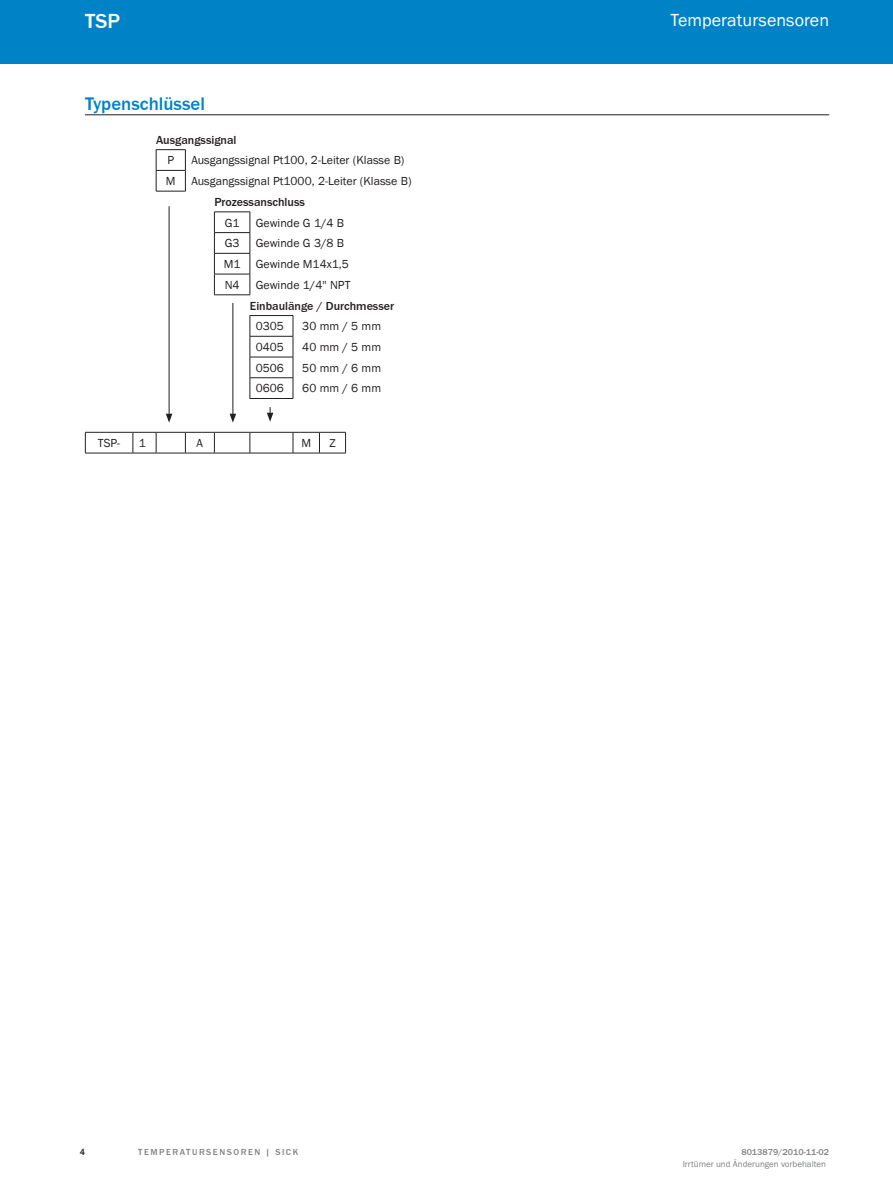
<style>
.page{position:relative;width:893px;height:1188px;background:#fff}
.page>*{position:absolute;margin:0;border:0;box-sizing:border-box;transform-origin:0 0}
.t1{font:500 21px "SICK Franklin";color:#fff}
.t2{font:500 18.75px "SICK Franklin";color:#0083c6}
.t3{font:18px "SICK Franklin";letter-spacing:.005em;color:#fff}
.t4{font:12px "SICK Franklin";color:#231f20}
.t5{font:500 12px "SICK Franklin";color:#231f20}
.t6{font:9px "SICK Franklin";color:#808285}
.t7{font:500 9px "SICK Franklin";letter-spacing:.17em;color:#808285}
.t8{font:500 9px "SICK Franklin";color:#808285}
.t9{font:500 9px "SICK Franklin";color:#231f20}
</style>
<div class="page">
<div style="left:0;top:0;width:893px;height:64px;background:#0083c6"></div>
<hr style="left:85px;top:114px;width:744px;height:1px;background:#231f20">
<hr style="left:250px;top:336px;width:43px;height:1px;background:#231f20">
<hr style="left:250px;top:357px;width:43px;height:1px;background:#231f20">
<hr style="left:214px;top:432px;width:36px;height:1px;background:#231f20">
<hr style="left:250px;top:432px;width:43px;height:1px;background:#231f20">
<svg style="left:250px;top:433px;width:1px;height:20px"></svg>
<hr style="left:214px;top:453px;width:36px;height:1px;background:#231f20">
<hr style="left:250px;top:453px;width:43px;height:1px;background:#231f20">
<svg style="left:293px;top:432px;width:53px;height:22px"></svg>
<hr style="left:214px;top:212px;width:36px;height:1px;background:#231f20">
<hr style="left:250px;top:315px;width:43px;height:1px;background:#231f20">
<hr style="left:85px;top:432px;width:48px;height:1px;background:#231f20">
<svg style="left:85px;top:433px;width:1px;height:20px"></svg>
<hr style="left:85px;top:453px;width:48px;height:1px;background:#231f20">
<svg style="left:133px;top:432px;width:82px;height:22px"></svg>
<hr style="left:156px;top:149px;width:30px;height:1px;background:#231f20">
<hr style="left:250px;top:378px;width:43px;height:1px;background:#231f20">
<svg style="left:250px;top:316px;width:1px;height:82px"></svg>
<svg style="left:293px;top:316px;width:1px;height:82px"></svg>
<hr style="left:250px;top:398px;width:43px;height:1px;background:#231f20">
<hr style="left:156px;top:170px;width:30px;height:1px;background:#231f20">
<svg style="left:156px;top:150px;width:1px;height:41px"></svg>
<svg style="left:185px;top:150px;width:1px;height:41px"></svg>
<hr style="left:156px;top:191px;width:30px;height:1px;background:#231f20">
<hr style="left:214px;top:232px;width:36px;height:1px;background:#231f20">
<hr style="left:214px;top:253px;width:36px;height:1px;background:#231f20">
<hr style="left:214px;top:274px;width:36px;height:1px;background:#231f20">
<svg style="left:214px;top:212px;width:1px;height:83px"></svg>
<svg style="left:250px;top:212px;width:1px;height:83px"></svg>
<hr style="left:214px;top:295px;width:36px;height:1px;background:#231f20">
<hr style="left:169px;top:206px;width:1px;height:210px;background:#231f20">
<svg style="left:166px;top:414px;width:6px;height:9px"></svg>
<hr style="left:233px;top:303px;width:1px;height:113px;background:#231f20">
<svg style="left:230px;top:414px;width:6px;height:9px"></svg>
<svg style="left:267px;top:407px;width:6px;height:15px"></svg>
<h1 class="t1" style="left:85px;top:8px;width:37px">TSP</h1>
<h2 class="t2" style="left:85px;top:92px;width:121px">Typenschlüssel</h2>
<p class="t5" style="left:156px;top:132px;width:82px">Ausgangssignal</p>
<p class="t4" style="left:167px;top:153px;width:8px">P</p>
<p class="t4" style="left:191px;top:153px;width:215px">Ausgangssignal Pt100, 2-Leiter (Klasse B)</p>
<p class="t4" style="left:166px;top:174px;width:11px">M</p>
<p class="t4" style="left:191px;top:174px;width:222px">Ausgangssignal Pt1000, 2-Leiter (Klasse B)</p>
<p class="t5" style="left:214px;top:194px;width:92px">Prozessanschluss</p>
<p class="t4" style="left:225px;top:215px;width:16px">G1</p>
<p class="t4" style="left:256px;top:215px;width:90px">Gewinde G 1/4 B</p>
<p class="t4" style="left:225px;top:236px;width:16px">G3</p>
<p class="t4" style="left:256px;top:236px;width:90px">Gewinde G 3/8 B</p>
<p class="t4" style="left:224px;top:257px;width:18px">M1</p>
<p class="t4" style="left:256px;top:257px;width:94px">Gewinde M14x1,5</p>
<p class="t4" style="left:225px;top:277px;width:16px">N4</p>
<p class="t4" style="left:256px;top:277px;width:96px">Gewinde 1/4'' NPT</p>
<p class="t5" style="left:250px;top:298px;width:146px">Einbaulänge / Durchmesser</p>
<p class="t4" style="left:256px;top:319px;width:30px">0305</p>
<p class="t4" style="left:302px;top:319px;width:80px">30 mm / 5 mm</p>
<p class="t4" style="left:256px;top:340px;width:30px">0405</p>
<p class="t4" style="left:302px;top:340px;width:80px">40 mm / 5 mm</p>
<p class="t4" style="left:256px;top:360px;width:30px">0506</p>
<p class="t4" style="left:302px;top:360px;width:80px">50 mm / 6 mm</p>
<p class="t4" style="left:256px;top:381px;width:30px">0606</p>
<p class="t4" style="left:302px;top:381px;width:80px">60 mm / 6 mm</p>
<p class="t4" style="left:98px;top:436px;width:24px">TSP-</p>
<p class="t4" style="left:139px;top:436px;width:9px">1</p>
<p class="t4" style="left:197px;top:436px;width:8px">A</p>
<p class="t4" style="left:301px;top:436px;width:11px">M</p>
<p class="t4" style="left:329px;top:436px;width:8px">Z</p>
<h3 class="t3" style="left:670px;top:9px;width:160px">Temperatursensoren</h3>
<p class="t9" style="left:80px;top:1146px;width:7px">4</p>
<p class="t7" style="left:138px;top:1146px;width:161px">Temperat urs ens oren | SI CK</p>
<p class="t8" style="left:741px;top:1146px;width:89px">8013879/2010-11-02</p>
<p class="t6" style="left:683px;top:1159px;width:145px">Irrtümer und Änderungen vorbehalten</p>
</div>
